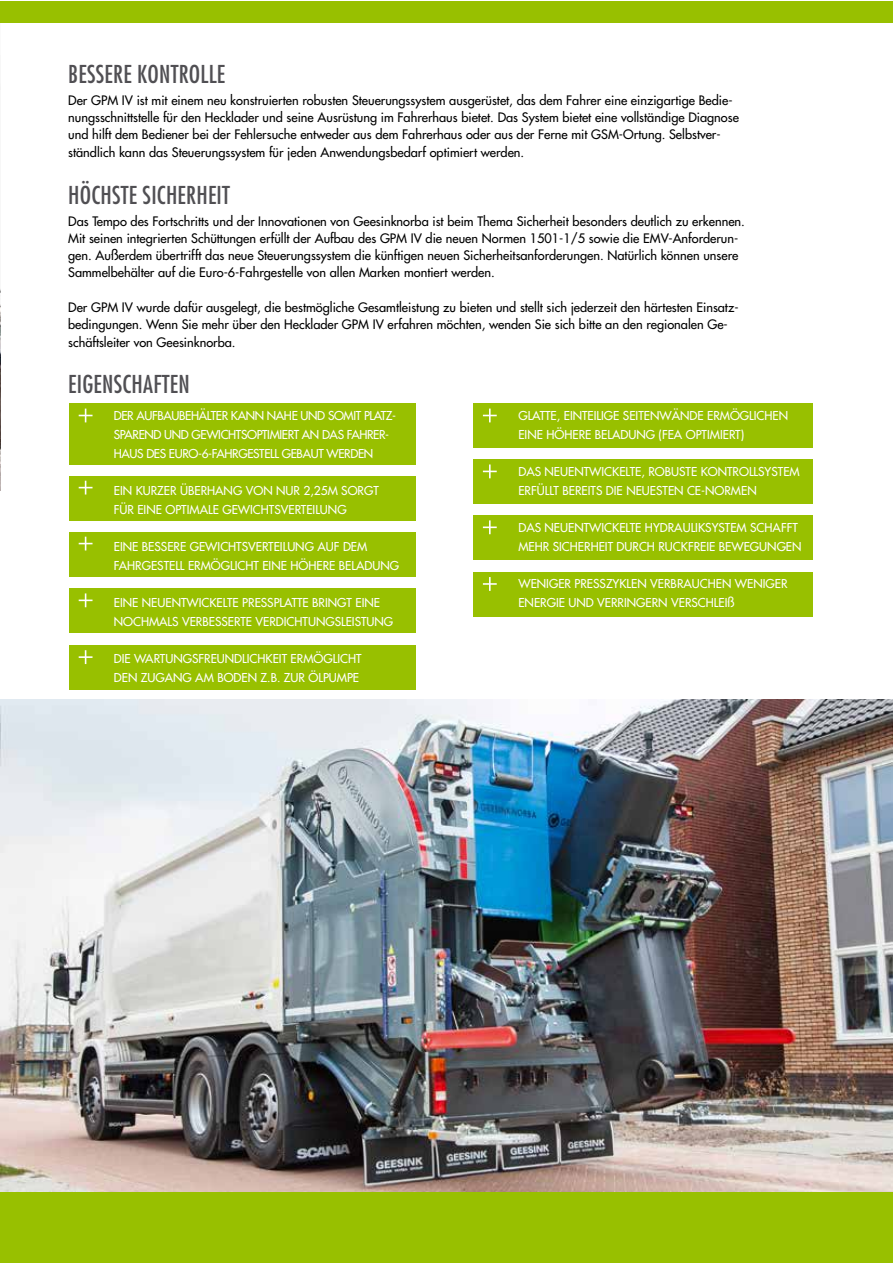
<style>
.page{position:relative;width:893px;height:1263px;background:#fff}
.page>*{position:absolute;margin:0;border:0;box-sizing:border-box;transform-origin:0 0}
.t1{font:condensed 24px "Futura";letter-spacing:.01em;color:#504f53}
.t2{font:12.75px/17.2px "Futura";color:#000}
.t3{font:12px/18.6px "Futura";color:#fff}
.t4{font:12px/18.6px "Futura";letter-spacing:-.03em;color:#fff}
</style>
<div class="page">
<img style="left:0;top:14px;width:1px;height:477px">
<div style="left:0;top:1192px;width:893px;height:71px;background:#98c000"></div>
<div style="left:0;top:1px;width:893px;height:21px;background:#98c000"></div>
<img style="left:0;top:699px;width:893px;height:493px">
<div style="left:69px;top:403px;width:346px;height:62px;background:#98c000"></div>
<svg style="left:79px;top:409px;width:14px;height:13px"></svg>
<div style="left:69px;top:476px;width:346px;height:44px;background:#98c000"></div>
<svg style="left:79px;top:481px;width:14px;height:13px"></svg>
<div style="left:69px;top:532px;width:346px;height:44px;background:#98c000"></div>
<svg style="left:79px;top:537px;width:14px;height:13px"></svg>
<div style="left:69px;top:588px;width:346px;height:45px;background:#98c000"></div>
<svg style="left:79px;top:593px;width:14px;height:14px"></svg>
<div style="left:69px;top:645px;width:346px;height:45px;background:#98c000"></div>
<svg style="left:79px;top:650px;width:14px;height:14px"></svg>
<div style="left:473px;top:572px;width:339px;height:45px;background:#98c000"></div>
<svg style="left:483px;top:577px;width:14px;height:14px"></svg>
<div style="left:473px;top:403px;width:339px;height:45px;background:#98c000"></div>
<svg style="left:483px;top:409px;width:14px;height:13px"></svg>
<div style="left:473px;top:459px;width:339px;height:45px;background:#98c000"></div>
<svg style="left:483px;top:464px;width:14px;height:14px"></svg>
<div style="left:473px;top:515px;width:339px;height:45px;background:#98c000"></div>
<svg style="left:483px;top:520px;width:14px;height:14px"></svg>
<h1 class="t1" style="left:68px;top:59px;width:159px">BESSERE KONTROLLE</h1>
<p class="t2" style="left:68px;top:92px;width:672px">Der GPM IV ist mit einem neu konstruierten robusten Steuerungssystem ausgerüstet, das dem Fahrer eine einzigartige Bedie&shy;nungsschnittstelle für den Hecklader und seine Ausrüstung im Fahrerhaus bietet. Das System bietet eine vollständige Diagnose und hilft dem Bediener bei der Fehlersuche entweder aus dem Fahrerhaus oder aus der Ferne mit GSM-Ortung. Selbstver&shy;ständlich kann das Steuerungssystem für jeden Anwendungsbedarf optimiert werden.</p>
<h1 class="t1" style="left:68px;top:180px;width:163px">HÖCHSTE SICHERHEIT</h1>
<p class="t2" style="left:68px;top:212px;width:678px">Das Tempo des Fortschritts und der Innovationen von Geesinknorba ist beim Thema Sicherheit besonders deutlich zu erkennen.<br>Mit seinen integrierten Schüttungen erfüllt der Aufbau des GPM IV die neuen Normen 1501-1/5 sowie die EMV-Anforderun&shy;gen. Außerdem übertrifft das neue Steuerungssystem die künftigen neuen Sicherheitsanforderungen. Natürlich können unsere Sammelbehälter auf die Euro-6-Fahrgestelle von allen Marken montiert werden.</p>
<p class="t2" style="left:68px;top:299px;width:672px">Der GPM IV wurde dafür ausgelegt, die bestmögliche Gesamtleistung zu bieten und stellt sich jederzeit den härtesten Einsatz&shy;bedingungen. Wenn Sie mehr über den Hecklader GPM IV erfahren möchten, wenden Sie sich bitte an den regionalen Ge&shy;schäftsleiter von Geesinknorba.</p>
<h1 class="t1" style="left:68px;top:369px;width:123px">EIGENSCHAFTEN</h1>
<p class="t4" style="left:114px;top:406px;width:284px">DER AUFBAUBEHÄLTER KANN NAHE UND SOMIT PLATZ-<br>SPAREND UND GEWICHTSOPTIMIERT AN DAS FAHRER-<br>HAUS DES EURO-6-FAHRGESTELL GEBAUT WERDEN</p>
<p class="t3" style="left:114px;top:481px;width:267px">EIN KURZER ÜBERHANG VON NUR 2,25M SORGT<br>FÜR EINE OPTIMALE GEWICHTSVERTEILUNG</p>
<p class="t3" style="left:114px;top:537px;width:287px">EINE BESSERE GEWICHTSVERTEILUNG AUF DEM<br>FAHRGESTELL ERMÖGLICHT EINE HÖHERE BELADUNG</p>
<p class="t3" style="left:114px;top:593px;width:281px">EINE NEUENTWICKELTE PRESSPLATTE BRINGT EINE<br>NOCHMALS VERBESSERTE VERDICHTUNGSLEISTUNG</p>
<p class="t3" style="left:114px;top:649px;width:249px">DIE WARTUNGSFREUNDLICHKEIT ERMÖGLICHT<br>DEN ZUGANG AM BODEN Z.B. ZUR ÖLPUMPE</p>
<p class="t3" style="left:518px;top:406px;width:271px">GLATTE, EINTEILIGE SEITENWÄNDE ERMÖGLICHEN<br>EINE HÖHERE BELADUNG (FEA OPTIMIERT)</p>
<p class="t3" style="left:518px;top:462px;width:283px">DAS NEUENTWICKELTE, ROBUSTE KONTROLLSYSTEM<br>ERFÜLLT BEREITS DIE NEUESTEN CE-NORMEN</p>
<p class="t3" style="left:518px;top:518px;width:285px">DAS NEUENTWICKELTE HYDRAULIKSYSTEM SCHAFFT<br>MEHR SICHERHEIT DURCH RUCKFREIE BEWEGUNGEN</p>
<p class="t3" style="left:518px;top:574px;width:271px">WENIGER PRESSZYKLEN VERBRAUCHEN WENIGER<br>ENERGIE UND VERRINGERN VERSCHLEIß</p>
</div>
